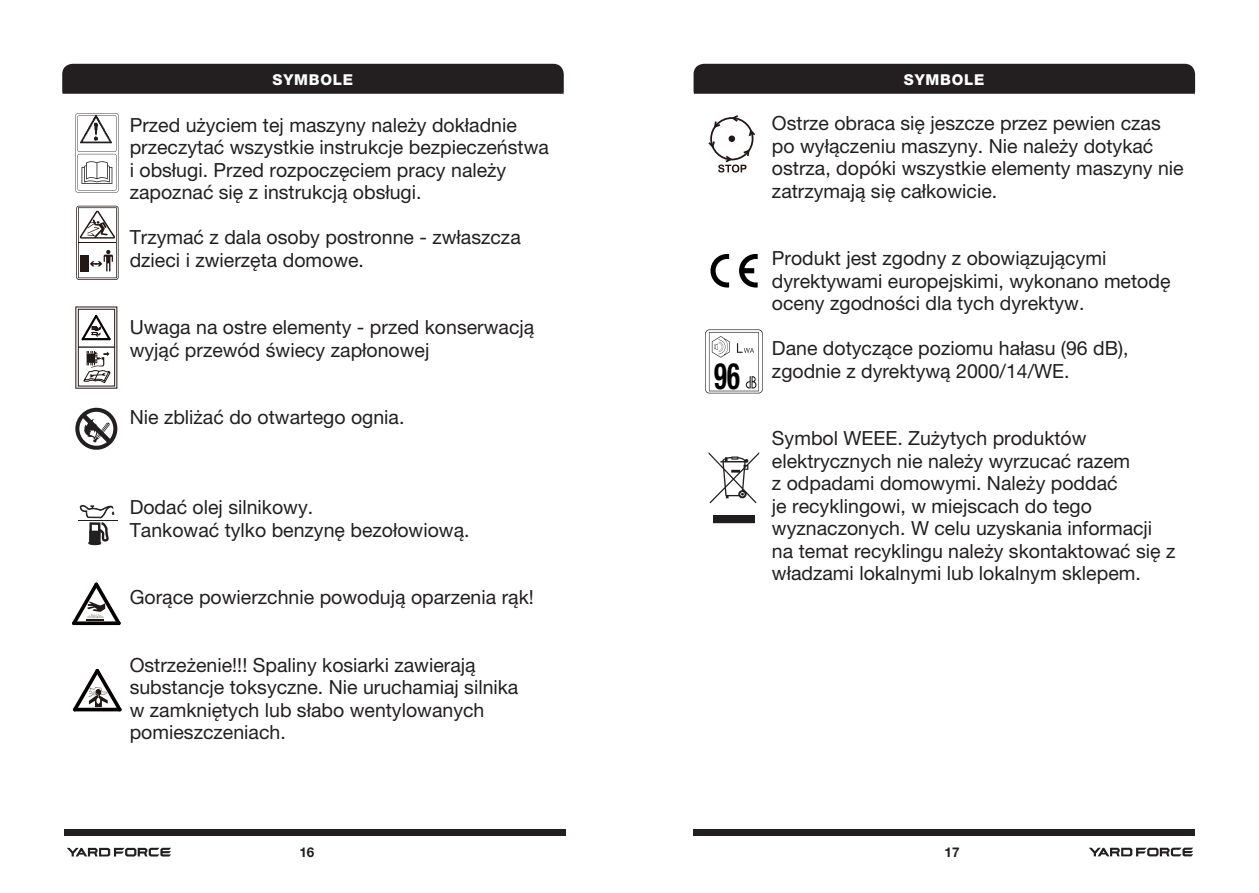
<style>
.page{position:relative;width:1259px;height:893px;background:#fff}
.page>*{position:absolute;margin:0;border:0;box-sizing:border-box;transform-origin:0 0}
.t1{font:700 condensed 36.45px "Helvetica Neue LT Pro";color:#030303;scale:.73 1}
.t2{font:19.5px/22.5px "Helvetica Neue LT Pro";color:#231f20}
.t3{font:800 15px "Helvetica Neue LT Pro";letter-spacing:.05em;color:#fff}
.t4{font:700 13.5px "Helvetica Neue LT Pro";color:#231f20}
</style>
<div class="page">
<div style="left:64px;top:829px;width:502px;height:7px;background:#231f20"></div>
<div style="left:693px;top:829px;width:502px;height:6px;background:#231f20"></div>
<svg style="left:67px;top:848px;width:104px;height:8px"></svg>
<svg style="left:1089px;top:848px;width:104px;height:8px"></svg>
<svg style="left:62px;top:64px;width:502px;height:31px;background:#2c2829"></svg>
<div style="left:693px;top:64px;width:502px;height:31px;background:#231f20"></div>
<svg style="left:75px;top:113px;width:44px;height:80px"></svg>
<svg style="left:75px;top:306px;width:43px;height:83px"></svg>
<svg style="left:75px;top:408px;width:42px;height:42px"></svg>
<svg style="left:72px;top:582px;width:49px;height:43px"></svg>
<svg style="left:73px;top:669px;width:49px;height:43px"></svg>
<svg style="left:80px;top:505px;width:35px;height:40px"></svg>
<hr style="left:78px;top:520px;width:40px;height:1px;background:#211f1f">
<svg style="left:76px;top:206px;width:43px;height:74px"></svg>
<svg style="left:708px;top:115px;width:47px;height:58px"></svg>
<svg style="left:710px;top:254px;width:19px;height:34px"></svg>
<svg style="left:739px;top:254px;width:18px;height:34px"></svg>
<svg style="left:713px;top:515px;width:41px;height:8px"></svg>
<svg style="left:708px;top:452px;width:51px;height:51px"></svg>
<svg style="left:705px;top:329px;width:57px;height:64px"></svg>
<p class="t3" style="left:273px;top:71px;width:82px">SYMBOLE</p>
<p class="t3" style="left:904px;top:71px;width:82px">SYMBOLE</p>
<p class="t2" style="left:130px;top:113px;width:421px">Przed użyciem tej maszyny należy dokładnie przeczytać wszystkie instrukcje bezpieczeństwa i obsługi. Przed rozpoczęciem pracy należy zapoznać się z instrukcją obsługi.</p>
<p class="t2" style="left:130px;top:226px;width:392px">Trzymać z dala osoby postronne - zwłaszcza dzieci i zwierzęta domowe.</p>
<p class="t2" style="left:772px;top:112px;width:413px">Ostrze obraca się jeszcze przez pewien czas po wyłączeniu maszyny. Nie należy dotykać ostrza, dopóki wszystkie elementy maszyny nie zatrzymają się całkowicie.</p>
<p class="t2" style="left:772px;top:247px;width:400px">Produkt jest zgodny z obowiązującymi dyrektywami europejskimi, wykonano metodę oceny zgodności dla tych dyrektyw.</p>
<p class="t2" style="left:772px;top:337px;width:358px">Dane dotyczące poziomu hałasu (96 dB), zgodnie z dyrektywą 2000/14/WE.</p>
<p class="t2" style="left:130px;top:316px;width:406px">Uwaga na ostre elementy - przed konserwacją wyjąć przewód świecy zapłonowej</p>
<h1 class="t1" style="left:714px;top:354px;width:37px">96</h1>
<p class="t2" style="left:130px;top:406px;width:276px">Nie zbliżać do otwartego ognia.</p>
<p class="t2" style="left:130px;top:496px;width:185px">Dodać olej silnikowy.</p>
<p class="t2" style="left:130px;top:518px;width:341px">Tankować tylko benzynę bezołowiową.</p>
<p class="t2" style="left:130px;top:586px;width:406px">Gorące powierzchnie powodują oparzenia rąk!</p>
<p class="t2" style="left:130px;top:653px;width:390px">Ostrzeżenie!!! Spaliny kosiarki zawierają substancje toksyczne. Nie uruchamiaj silnika w zamkniętych lub słabo wentylowanych pomieszczeniach.</p>
<p class="t2" style="left:772px;top:427px;width:405px">Symbol WEEE. Zużytych produktów elektrycznych nie należy wyrzucać razem<br>z odpadami domowymi. Należy poddać<br>je recyklingowi, w miejscach do tego wyznaczonych. W celu uzyskania informacji na temat recyklingu należy skontaktować się z władzami lokalnymi lub lokalnym sklepem.</p>
<p class="t4" style="left:299px;top:844px;width:17px">16</p>
<p class="t4" style="left:944px;top:844px;width:17px">17</p>
</div>
